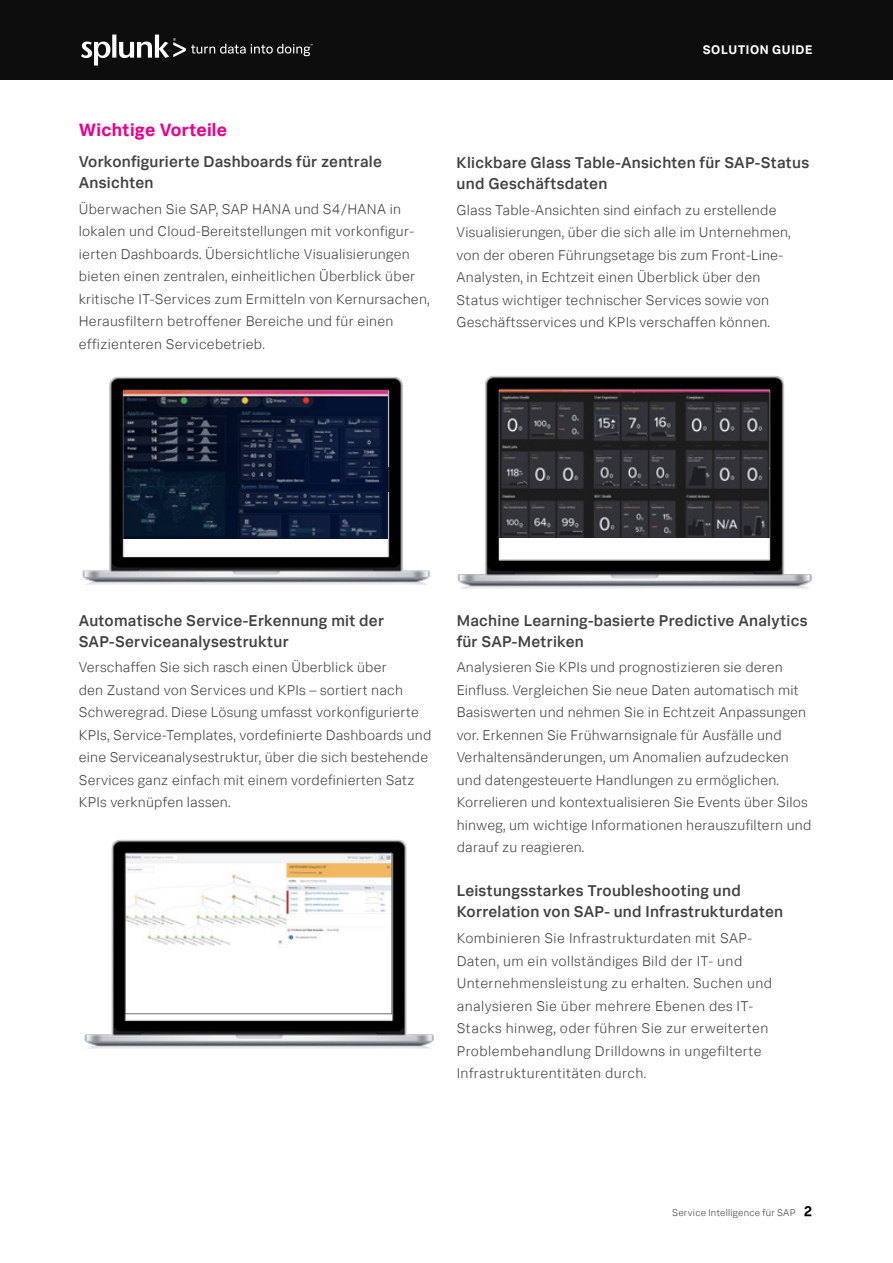
<style>
.page{position:relative;width:893px;height:1263px;background:#fff}
.page>*{position:absolute;margin:0;border:0;box-sizing:border-box;transform-origin:0 0}
.Green_Subheads{font:700 18px "Splunk Data Sans";letter-spacing:.015em;color:#ec008c}
.Subhead_body{font:500 15.75px/21px "Splunk Data Sans";letter-spacing:.015em;color:#414042}
.Body_Text{font:300 14.25px/22.5px "Splunk Data Sans";letter-spacing:.015em;color:#414042}
.t1{font:700 14.25px "Splunk Data Sans";color:#000}
.t2{font:700 12.6px "Splunk Data Sans";letter-spacing:.05em;color:#fff}
.t3{font:300 9.75px "Splunk Data Sans";letter-spacing:.025em;color:#414042}
</style>
<div class="page">
<div style="left:0;top:0;width:893px;height:80px;background:#0d0d0d"></div>
<svg style="left:81px;top:35px;width:232px;height:31px"></svg>
<img style="left:84px;top:839px;width:350px;height:210px">
<img style="left:457px;top:375px;width:355px;height:213px">
<img style="left:82px;top:376px;width:348px;height:208px">
<p class="Green_Subheads" style="left:79px;top:118px;width:150px">Wichtige Vorteile</p>
<p class="Subhead_body" style="left:79px;top:151px;width:305px">Vorkonfigurierte Dashboards für zentrale<br>Ansichten</p>
<p class="Body_Text" style="left:79px;top:197px;width:352px">Überwachen Sie SAP, SAP HANA und S4/HANA in lokalen und Cloud-Bereitstellungen mit vorkonfigur&shy;ierten Dashboards. Übersichtliche Visualisierungen bieten einen zentralen, einheitlichen Überblick über kritische IT-Services zum Ermitteln von Kernursachen, Herausfiltern betroffener Bereiche und für einen effizienteren Servicebetrieb.</p>
<p class="t2" style="left:703px;top:42px;width:111px">SOLUTION GUIDE</p>
<p class="Subhead_body" style="left:457px;top:152px;width:354px">Klickbare Glass Table-Ansichten für SAP-Status und Geschäftsdaten</p>
<p class="Body_Text" style="left:457px;top:198px;width:336px">Glass Table-Ansichten sind einfach zu erstellende Visualisierungen, über die sich alle im Unternehmen, von der oberen Führungsetage bis zum Front-Line-Analysten, in Echtzeit einen Überblick über den Status wichtiger technischer Services sowie von Geschäftsservices und KPIs verschaffen können.</p>
<p class="Subhead_body" style="left:79px;top:609px;width:307px">Automatische Service-Erkennung mit der<br>SAP-Serviceanalysestruktur</p>
<p class="Body_Text" style="left:79px;top:656px;width:354px">Verschaffen Sie sich rasch einen Überblick über<br>den Zustand von Services und KPIs – sortiert nach Schweregrad. Diese Lösung umfasst vorkonfigurierte KPIs, Service-Templates, vordefinierte Dashboards und eine Serviceanalysestruktur, über die sich bestehende Services ganz einfach mit einem vordefinierten Satz KPIs verknüpfen lassen.</p>
<p class="Subhead_body" style="left:457px;top:609px;width:352px">Machine Learning-basierte Predictive Analytics für SAP-Metriken</p>
<p class="Body_Text" style="left:457px;top:656px;width:356px">Analysieren Sie KPIs und prognostizieren sie deren Einfluss. Vergleichen Sie neue Daten automatisch mit Basiswerten und nehmen Sie in Echtzeit Anpassungen vor. Erkennen Sie Frühwarnsignale für Ausfälle und Verhaltensänderungen, um Anomalien aufzudecken und datengesteuerte Handlungen zu ermöglichen.<br>Korrelieren und kontextualisieren Sie Events über Silos hinweg, um wichtige Informationen herauszufiltern und darauf zu reagieren.</p>
<p class="Subhead_body" style="left:457px;top:880px;width:328px">Leistungsstarkes Troubleshooting und<br>Korrelation von SAP- und Infrastrukturdaten</p>
<p class="Body_Text" style="left:457px;top:927px;width:317px">Kombinieren Sie Infrastrukturdaten mit SAP-Daten, um ein vollständiges Bild der IT- und Unternehmensleistung zu erhalten. Suchen und analysieren Sie über mehrere Ebenen des IT-Stacks hinweg, oder führen Sie zur erweiterten Problembehandlung Drilldowns in ungefilterte Infrastrukturentitäten durch.</p>
<p class="t3" style="left:672px;top:1206px;width:125px">Service Intelligence für SAP</p>
<p class="t1" style="left:804px;top:1202px;width:10px">2</p>
</div>
